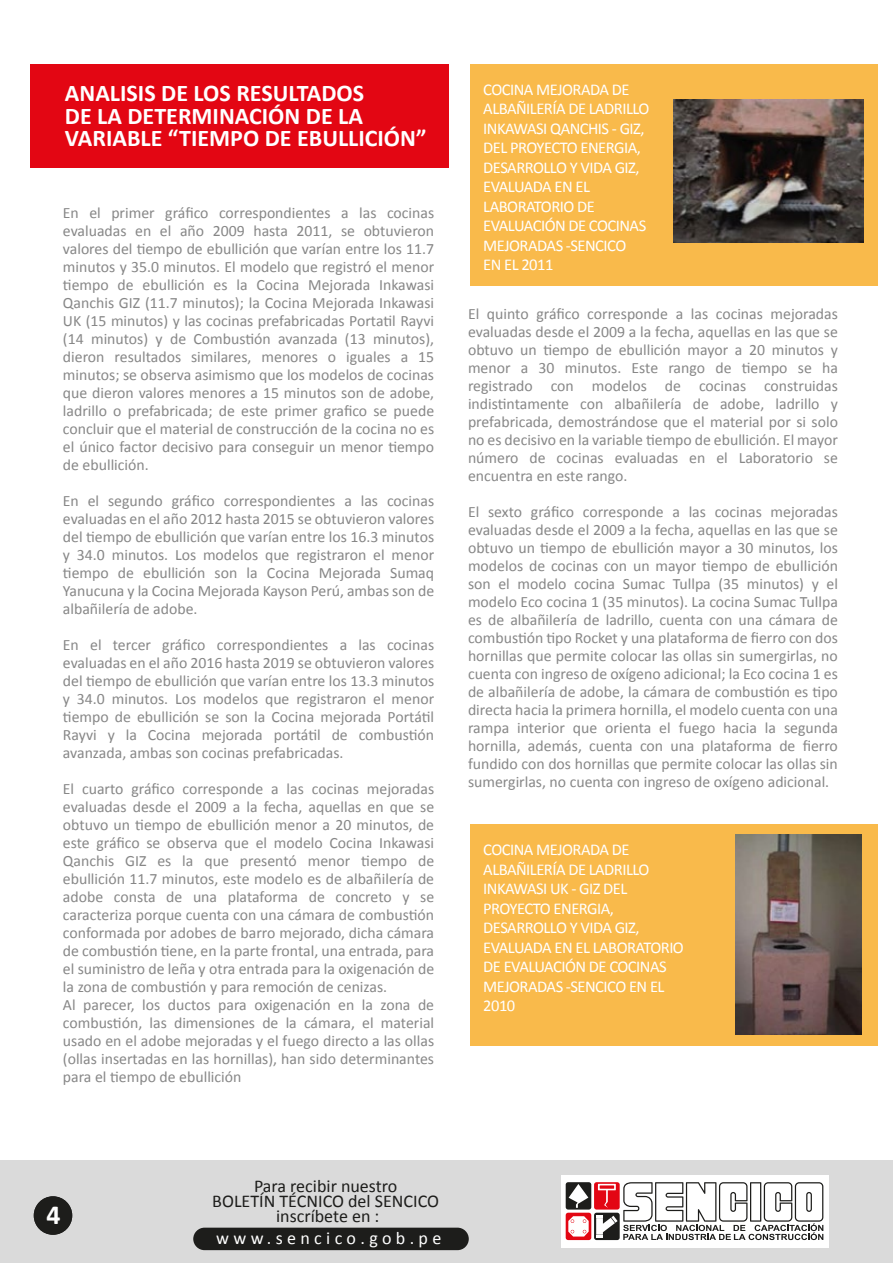
<style>
.page{position:relative;width:893px;height:1263px;background:#fff}
.page>*{position:absolute;margin:0;border:0;box-sizing:border-box;transform-origin:0 0}
.t1{font:700 27.75px "Calibri";color:#fff}
.t2{font:700 24px/22.5px "Calibri";color:#fff}
.t3{font:18px/15px "Calibri";color:#1d1d1b;text-align:center}
.t4{font:18px "Calibri";letter-spacing:.24em;color:#fff}
.t5{font:16.5px/19.5px "Calibri";letter-spacing:-.03em;color:#fff}
.t6{font:15.75px/18px "Calibri";color:#878787;text-align:justify}
</style>
<div class="page">
<div style="left:31px;top:64px;width:418px;height:104px;background:#e30613"></div>
<div style="left:470px;top:64px;width:408px;height:221px;background:#f9ba4b"></div>
<div style="left:0;top:1160px;width:893px;height:103px;background:#dadada"></div>
<div style="left:561px;top:1175px;width:267px;height:72px;background:#fff"></div>
<div style="left:566px;top:1182px;width:25px;height:27px;background:#1d1d1b;border-radius:3px"></div>
<svg style="left:569px;top:1184px;width:19px;height:24px"></svg>
<div style="left:594px;top:1182px;width:26px;height:27px;background:#e30613;border-radius:3px"></div>
<div style="left:594px;top:1213px;width:26px;height:27px;background:#1d1d1b;border-radius:3px"></div>
<div style="left:566px;top:1213px;width:25px;height:27px;background:#e30613;border-radius:3px"></div>
<svg style="left:568px;top:1216px;width:21px;height:20px"></svg>
<svg style="left:596px;top:1182px;width:227px;height:58px"></svg>
<div style="left:34px;top:1196px;width:38px;height:39px;background:#1d1d1b;border-radius:50%"></div>
<div style="left:193px;top:1228px;width:276px;height:22px;background:#1d1d1b;border-radius:11px"></div>
<img style="left:673px;top:99px;width:190px;height:144px">
<div style="left:470px;top:825px;width:408px;height:221px;background:#f9ba4b"></div>
<img style="left:736px;top:835px;width:126px;height:199px">
<h2 class="t2" style="left:65px;top:82px;width:363px">ANALISIS DE LOS RESULTADOS<br>DE LA DETERMINACIÓN DE LA<br>VARIABLE “TIEMPO DE EBULLICIÓN”</h2>
<p class="t5" style="left:483px;top:79px;width:168px">COCINA MEJORADA DE<br>ALBAÑILERÍA DE LADRILLO<br>INKAWASI QANCHIS - GIZ,<br>DEL PROYECTO ENERGIA,<br>DESARROLLO Y VIDA GIZ,<br>EVALUADA EN EL<br>LABORATORIO DE<br>EVALUACIÓN DE COCINAS<br>MEJORADAS -SENCICO<br>EN EL 2011</p>
<p class="t6" style="left:468px;top:304px;width:371px">El quinto gráfico corresponde a las cocinas mejoradas evaluadas desde el 2009 a la fecha, aquellas en las que se obtuvo un tiempo de ebullición mayor a 20 minutos y menor a 30 minutos. Este rango de tiempo se ha registrado con modelos de cocinas construidas indistintamente con albañilería de adobe, ladrillo y prefabricada, demostrándose que el material por si solo no es decisivo en la variable tiempo de ebullición. El mayor número de cocinas evaluadas en el Laboratorio se encuentra en este rango.</p>
<p class="t6" style="left:468px;top:502px;width:371px">El sexto gráfico corresponde a las cocinas mejoradas evaluadas desde el 2009 a la fecha, aquellas en las que se obtuvo un tiempo de ebullición mayor a 30 minutos, los modelos de cocinas con un mayor tiempo de ebullición son el modelo cocina Sumac Tullpa (35 minutos) y el modelo Eco cocina 1 (35 minutos). La cocina Sumac Tullpa es de albañilería de ladrillo, cuenta con una cámara de combustión tipo Rocket y una plataforma de fierro con dos hornillas que permite colocar las ollas sin sumergirlas, no cuenta con ingreso de oxígeno adicional; la Eco cocina 1 es de albañilería de adobe, la cámara de combustión es tipo directa hacia la primera hornilla, el modelo cuenta con una rampa interior que orienta el fuego hacia la segunda hornilla, además, cuenta con una plataforma de fierro fundido con dos hornillas que permite colocar las ollas sin sumergirlas, no cuenta con ingreso de oxígeno adicional.</p>
<p class="t6" style="left:63px;top:203px;width:373px">En el primer gráfico correspondientes a las cocinas evaluadas en el año 2009 hasta 2011, se obtuvieron valores del tiempo de ebullición que varían entre los 11.7 minutos y 35.0 minutos. El modelo que registró el menor tiempo de ebullición es la Cocina Mejorada Inkawasi Qanchis GIZ (11.7 minutos); la Cocina Mejorada Inkawasi UK (15 minutos) y las cocinas prefabricadas Portatil Rayvi (14 minutos) y de Combustión avanzada (13 minutos), dieron resultados similares, menores o iguales a 15 minutos; se observa asimismo que los modelos de cocinas que dieron valores menores a 15 minutos son de adobe, ladrillo o prefabricada; de este primer grafico se puede concluir que el material de construcción de la cocina no es el único factor decisivo para conseguir un menor tiempo de ebullición.</p>
<p class="t6" style="left:63px;top:491px;width:373px">En el segundo gráfico correspondientes a las cocinas evaluadas en el año 2012 hasta 2015 se obtuvieron valores del tiempo de ebullición que varían entre los 16.3 minutos y 34.0 minutos. Los modelos que registraron el menor tiempo de ebullición son la Cocina Mejorada Sumaq Yanucuna y la Cocina Mejorada Kayson Perú, ambas son de albañilería de adobe.</p>
<p class="t6" style="left:63px;top:635px;width:373px">En el tercer gráfico correspondientes a las cocinas evaluadas en el año 2016 hasta 2019 se obtuvieron valores del tiempo de ebullición que varían entre los 13.3 minutos y 34.0 minutos. Los modelos que registraron el menor tiempo de ebullición se son la Cocina mejorada Portátil Rayvi y la Cocina mejorada portátil de combustión avanzada, ambas son cocinas prefabricadas.</p>
<p class="t6" style="left:63px;top:779px;width:373px;text-align:left">El cuarto gráfico corresponde a las cocinas mejoradas evaluadas desde el 2009 a la fecha, aquellas en que se obtuvo un tiempo de ebullición menor a 20 minutos, de este gráfico se observa que el modelo Cocina Inkawasi Qanchis GIZ es la que presentó menor tiempo de ebullición 11.7 minutos, este modelo es de albañilería de adobe consta de una plataforma de concreto y se caracteriza porque cuenta con una cámara de combustión conformada por adobes de barro mejorado, dicha cámara de combustión tiene, en la parte frontal, una entrada, para el suministro de leña y otra entrada para la oxigenación de la zona de combustión y para remoción de cenizas.<br>Al parecer, los ductos para oxigenación en la zona de combustión, las dimensiones de la cámara, el material usado en el adobe mejoradas y el fuego directo a las ollas (ollas insertadas en las hornillas), han sido determinantes para el tiempo de ebullición</p>
<p class="t5" style="left:483px;top:839px;width:202px">COCINA MEJORADA DE<br>ALBAÑILERÍA DE LADRILLO<br>INKAWASI UK - GIZ DEL<br>PROYECTO ENERGIA,<br>DESARROLLO Y VIDA GIZ,<br>EVALUADA EN EL LABORATORIO<br>DE EVALUACIÓN DE COCINAS<br>MEJORADAS -SENCICO EN EL<br>2010</p>
<h1 class="t1" style="left:46px;top:1197px;width:16px">14</h1>
<p class="t3" style="left:212px;top:1177px;width:228px">Para recibir nuestro<br>BOLETÍN TÉCNICO del SENCICO inscríbete en :</p>
<p class="t4" style="left:216px;top:1226px;width:227px">www.sencico.gob.pe</p>
</div>
